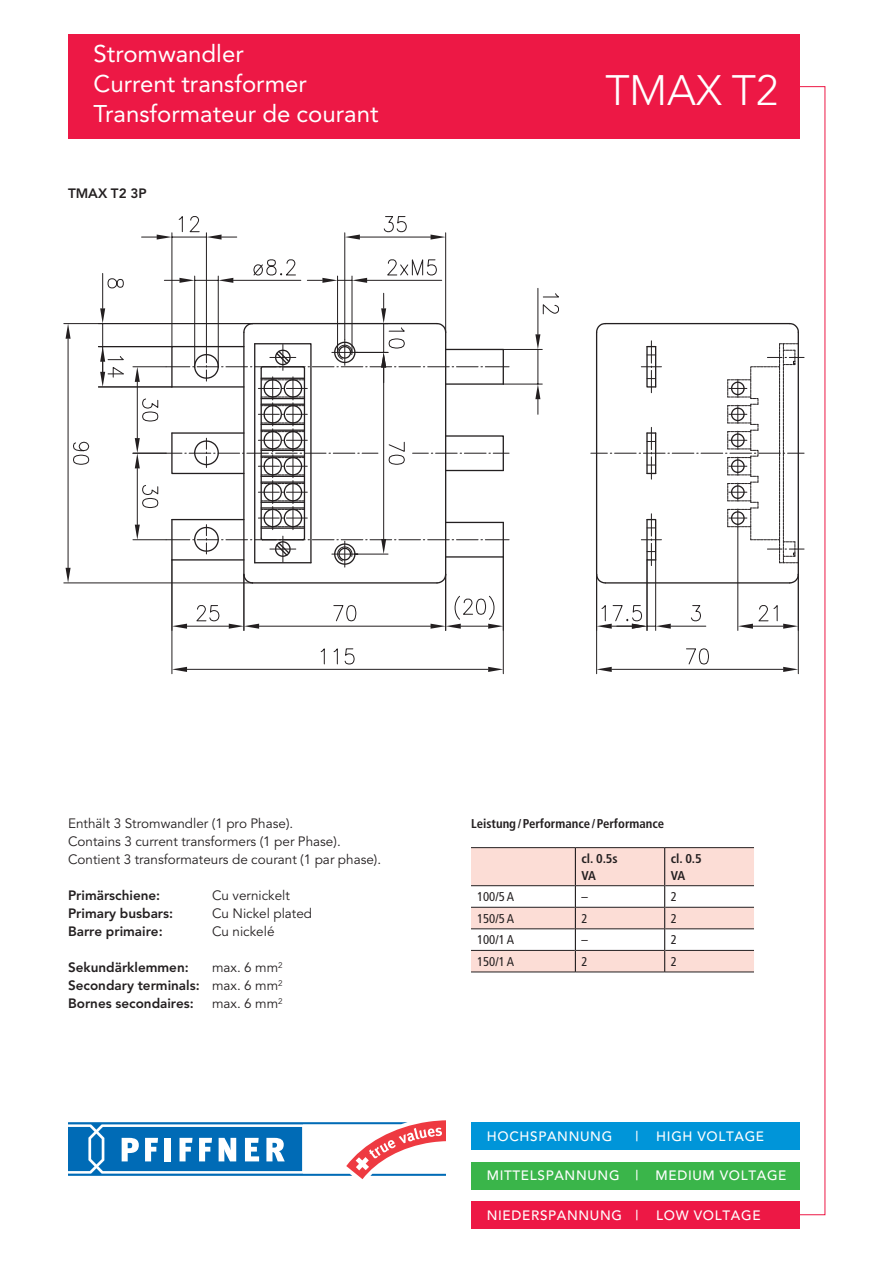
<style>
.page{position:relative;width:893px;height:1263px;background:#fff}
.page>*{position:absolute;margin:0;border:0;box-sizing:border-box;transform-origin:0 0}
.t1{font:300 42.15px "Avenir";color:#fff}
.t2{font:24px/30px "Avenir";color:#fff}
.t3{font:13.5px/18px "Avenir";color:#231f20}
.t4{font:800 13.5px/18px "Avenir";color:#231f20;text-align:justify}
.t5{font:500 13.5px "Avenir";letter-spacing:.05em;color:#fff}
.t6{font:13.5px "Avenir";letter-spacing:.05em;color:#fff}
.t7{font:700 condensed 12.75px/16.5px "Frutiger";color:#231f20}
.t8{font:condensed 12.75px "Frutiger";color:#231f20}
.s1{font-weight:400}
</style>
<div class="page">
<svg style="left:68px;top:1120px;width:378px;height:59px"></svg>
<div style="left:68px;top:34px;width:731px;height:104px;background:#ed1845"></div>
<div style="left:471px;top:1123px;width:328px;height:27px;background:#0095d9"></div>
<div style="left:471px;top:1162px;width:328px;height:27px;background:#3ab54a"></div>
<div style="left:471px;top:1201px;width:328px;height:28px;background:#ed1845"></div>
<hr style="left:337px;top:276px;width:1px;height:76px;background:#231f20">
<hr style="left:352px;top:276px;width:1px;height:76px;background:#231f20">
<hr style="left:367px;top:280px;width:75px;height:1px;background:#231f20">
<svg style="left:307px;top:278px;width:60px;height:5px"></svg>
<svg style="left:387px;top:259px;width:50px;height:17px"></svg>
<hr style="left:102px;top:273px;width:1px;height:35px;background:#231f20">
<svg style="left:107px;top:278px;width:17px;height:11px"></svg>
<hr style="left:344px;top:233px;width:1px;height:106px;background:#231f20">
<hr style="left:445px;top:233px;width:1px;height:99px;background:#231f20">
<hr style="left:360px;top:237px;width:71px;height:1px;background:#231f20">
<svg style="left:345px;top:235px;width:15px;height:5px"></svg>
<svg style="left:431px;top:235px;width:15px;height:5px"></svg>
<svg style="left:383px;top:216px;width:24px;height:17px"></svg>
<hr style="left:194px;top:276px;width:1px;height:91px;background:#231f20">
<hr style="left:218px;top:276px;width:1px;height:91px;background:#231f20">
<hr style="left:233px;top:280px;width:68px;height:1px;background:#231f20">
<svg style="left:164px;top:278px;width:69px;height:5px"></svg>
<svg style="left:253px;top:259px;width:43px;height:17px"></svg>
<hr style="left:206px;top:233px;width:1px;height:119px;background:#231f20">
<hr style="left:172px;top:233px;width:1px;height:114px;background:#231f20">
<hr style="left:172px;top:237px;width:34px;height:1px;background:#231f20">
<svg style="left:206px;top:235px;width:31px;height:5px"></svg>
<svg style="left:142px;top:235px;width:30px;height:5px"></svg>
<svg style="left:178px;top:216px;width:22px;height:17px"></svg>
<hr style="left:259px;top:626px;width:172px;height:1px;background:#231f20">
<svg style="left:333px;top:605px;width:24px;height:17px"></svg>
<hr style="left:172px;top:560px;width:1px;height:114px;background:#231f20">
<hr style="left:503px;top:557px;width:1px;height:117px;background:#231f20">
<hr style="left:187px;top:669px;width:301px;height:1px;background:#231f20">
<svg style="left:172px;top:667px;width:15px;height:5px"></svg>
<svg style="left:488px;top:667px;width:15px;height:5px"></svg>
<svg style="left:320px;top:648px;width:5px;height:17px"></svg>
<svg style="left:333px;top:648px;width:5px;height:17px"></svg>
<svg style="left:344px;top:648px;width:11px;height:17px"></svg>
<hr style="left:253px;top:582px;width:184px;height:1px;background:#231f20">
<hr style="left:133px;top:539px;width:33px;height:1px;background:#231f20">
<hr style="left:137px;top:468px;width:1px;height:57px;background:#231f20">
<svg style="left:135px;top:525px;width:5px;height:15px"></svg>
<svg style="left:142px;top:485px;width:17px;height:23px"></svg>
<hr style="left:64px;top:323px;width:189px;height:1px;background:#231f20">
<hr style="left:64px;top:583px;width:189px;height:1px;background:#231f20">
<hr style="left:68px;top:339px;width:1px;height:229px;background:#231f20">
<svg style="left:66px;top:324px;width:5px;height:15px"></svg>
<svg style="left:66px;top:568px;width:5px;height:15px"></svg>
<svg style="left:73px;top:441px;width:17px;height:24px"></svg>
<hr style="left:243px;top:332px;width:2px;height:244px;background:#231f20">
<hr style="left:133px;top:366px;width:33px;height:1px;background:#231f20">
<hr style="left:133px;top:453px;width:33px;height:1px;background:#231f20">
<hr style="left:137px;top:382px;width:1px;height:56px;background:#231f20">
<svg style="left:135px;top:367px;width:5px;height:15px"></svg>
<svg style="left:135px;top:438px;width:5px;height:30px"></svg>
<svg style="left:142px;top:398px;width:17px;height:24px"></svg>
<hr style="left:244px;top:574px;width:1px;height:56px;background:#231f20">
<hr style="left:187px;top:626px;width:42px;height:1px;background:#231f20">
<svg style="left:229px;top:624px;width:30px;height:5px"></svg>
<svg style="left:172px;top:624px;width:15px;height:5px"></svg>
<svg style="left:196px;top:605px;width:24px;height:17px"></svg>
<svg style="left:242px;top:573px;width:12px;height:11px"></svg>
<hr style="left:737px;top:527px;width:1px;height:103px;background:#231f20">
<svg style="left:738px;top:603px;width:60px;height:26px"></svg>
<hr style="left:445px;top:332px;width:1px;height:242px;background:#231f20">
<hr style="left:798px;top:332px;width:1px;height:242px;background:#231f20">
<hr style="left:596px;top:332px;width:1px;height:242px;background:#231f20">
<hr style="left:605px;top:323px;width:185px;height:1px;background:#231f20">
<svg style="left:596px;top:322px;width:11px;height:12px"></svg>
<svg style="left:788px;top:322px;width:11px;height:12px"></svg>
<hr style="left:655px;top:560px;width:1px;height:70px;background:#231f20">
<hr style="left:671px;top:626px;width:35px;height:1px;background:#231f20">
<svg style="left:691px;top:605px;width:10px;height:17px"></svg>
<hr style="left:596px;top:574px;width:1px;height:100px;background:#231f20">
<hr style="left:798px;top:574px;width:1px;height:100px;background:#231f20">
<hr style="left:612px;top:669px;width:171px;height:1px;background:#231f20">
<svg style="left:597px;top:667px;width:15px;height:5px"></svg>
<svg style="left:783px;top:667px;width:15px;height:5px"></svg>
<svg style="left:686px;top:648px;width:23px;height:17px"></svg>
<hr style="left:605px;top:582px;width:185px;height:1px;background:#231f20">
<hr style="left:445px;top:574px;width:1px;height:56px;background:#231f20">
<svg style="left:431px;top:595px;width:72px;height:34px"></svg>
<svg style="left:436px;top:573px;width:11px;height:11px"></svg>
<hr style="left:647px;top:560px;width:1px;height:70px;background:#231f20">
<svg style="left:597px;top:603px;width:74px;height:26px"></svg>
<svg style="left:597px;top:573px;width:10px;height:11px"></svg>
<svg style="left:788px;top:573px;width:10px;height:11px"></svg>
<svg style="left:166px;top:293px;width:343px;height:274px"></svg>
<svg style="left:591px;top:341px;width:213px;height:225px"></svg>
<hr style="left:503px;top:384px;width:39px;height:1px;background:#231f20">
<hr style="left:503px;top:349px;width:39px;height:1px;background:#231f20">
<hr style="left:538px;top:288px;width:1px;height:46px;background:#231f20">
<hr style="left:538px;top:349px;width:1px;height:35px;background:#231f20">
<svg style="left:535px;top:384px;width:5px;height:30px"></svg>
<svg style="left:535px;top:334px;width:5px;height:15px"></svg>
<svg style="left:542px;top:293px;width:17px;height:22px"></svg>
<hr style="left:261px;top:378px;width:43px;height:1px;background:#231f20">
<hr style="left:261px;top:527px;width:43px;height:2px;background:#231f20">
<hr style="left:98px;top:346px;width:74px;height:1px;background:#231f20">
<hr style="left:98px;top:387px;width:74px;height:1px;background:#231f20">
<svg style="left:100px;top:308px;width:26px;height:79px"></svg>
<hr style="left:471px;top:847px;width:104px;height:1px;background:#231f20">
<hr style="left:575px;top:847px;width:90px;height:1px;background:#231f20">
<hr style="left:665px;top:847px;width:89px;height:1px;background:#231f20">
<hr style="left:471px;top:972px;width:104px;height:1px;background:#231f20">
<hr style="left:575px;top:972px;width:90px;height:1px;background:#231f20">
<hr style="left:665px;top:972px;width:89px;height:1px;background:#231f20">
<svg style="left:471px;top:848px;width:283px;height:124px"></svg>
<h2 class="t2" style="left:94px;top:39px;width:286px">Stromwandler<br>Current transformer<br>Transformateur de courant</h2>
<p class="t4" style="left:68px;top:184px;width:80px">TMAX T2 3P</p>
<h1 class="t1" style="left:605px;top:66px;width:174px">TMAX T2</h1>
<p class="t3" style="left:68px;top:815px;width:315px">Enthält 3 Stromwandler (1 pro Phase).<br>Contains 3 current transformers (1 per Phase).<br>Contient 3 transformateurs de courant (1 par phase).</p>
<p class="t4" style="left:68px;top:886px;width:94px">Primärschiene:</p>
<p class="t3" style="left:212px;top:887px;width:79px">Cu vernickelt</p>
<p class="t4" style="left:68px;top:904px;width:107px">Primary busbars:</p>
<p class="t3" style="left:212px;top:905px;width:102px">Cu Nickel plated</p>
<p class="t4" style="left:68px;top:922px;width:96px">Barre primaire:</p>
<p class="t3" style="left:212px;top:923px;width:64px">Cu nickelé</p>
<p class="t4" style="left:68px;top:958px;width:122px">Sekundärklemmen:</p>
<p class="t4" style="left:68px;top:958px;width:216px;text-indent:144px"><span class="s1">max. 6 mm</span><sup>2<br></sup>Secondary terminals: <span class="s1">max. 6 mm</span><sup>2<br></sup>Bornes secondaires:</p>
<p class="t3" style="left:212px;top:995px;width:72px">max. 6 mm<sup>2</sup></p>
<p class="t7" style="left:471px;top:815px;width:195px">Leistung / Performance / Performance</p>
<p class="t7" style="left:581px;top:850px;width:38px">cl. 0.5s<br>VA</p>
<p class="t7" style="left:671px;top:850px;width:33px">cl. 0.5<br>VA</p>
<p class="t8" style="left:477px;top:889px;width:39px">100/5 A</p>
<p class="t8" style="left:581px;top:889px;width:8px">–</p>
<p class="t8" style="left:671px;top:889px;width:8px">2</p>
<p class="t8" style="left:477px;top:911px;width:39px">150/5 A</p>
<p class="t8" style="left:581px;top:911px;width:8px">2</p>
<p class="t8" style="left:671px;top:911px;width:8px">2</p>
<p class="t8" style="left:477px;top:932px;width:39px">100/1 A</p>
<p class="t8" style="left:581px;top:932px;width:8px">–</p>
<p class="t8" style="left:671px;top:932px;width:8px">2</p>
<p class="t8" style="left:477px;top:954px;width:39px">150/1 A</p>
<p class="t8" style="left:581px;top:954px;width:8px">2</p>
<p class="t8" style="left:671px;top:954px;width:8px">2</p>
<p class="t6" style="left:487px;top:1130px;width:125px">HOCHSPANNUNG</p>
<p class="t6" style="left:636px;top:1130px;width:4px">|</p>
<p class="t6" style="left:656px;top:1130px;width:108px">HIGH VOLTAGE</p>
<p class="t5" style="left:487px;top:1168px;width:153px">MITTELSPANNUNG |</p>
<p class="t5" style="left:655px;top:1168px;width:132px">MEDIUM VOLTAGE</p>
<p class="t5" style="left:487px;top:1207px;width:153px">NIEDERSPANNUNG |</p>
<p class="t5" style="left:656px;top:1207px;width:106px">LOW VOLTAGE</p>
</div>
